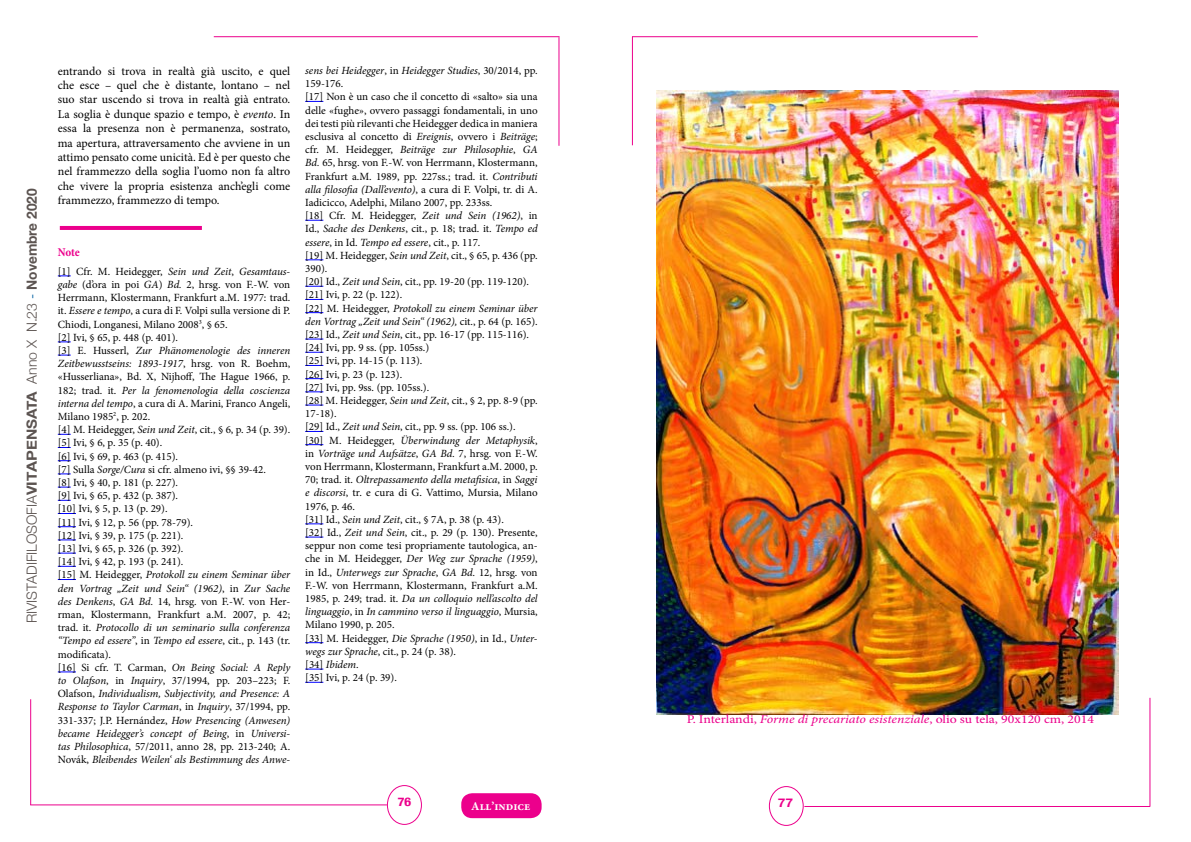
<style>
.page{position:relative;width:1191px;height:842px;background:#fff}
.page>*{position:absolute;margin:0;border:0;box-sizing:border-box;transform-origin:0 0}
.t1{font:300 14px "Helvetica Neue";color:#5c5451}
.t2{font:12px/14.4px "Minion Pro";color:#000;text-align:justify}
.t3{font:12px "Minion Pro";color:#ec008c;scale:1.15 1}
.t4{font:700 12px "Minion Pro";color:#fff}
.t5{font:700 condensed 12px "Minion Pro";color:#ec008c}
.t6{font:700 condensed 12px "Helvetica Neue";color:#ec008c;scale:1.15 1}
.t7{font:700 12px "Helvetica Neue";color:#ec008c;scale:1.15 1}
.t8{font:11px/13.2px "Minion Pro";color:#000}
.s1{font-weight:700}
.s2{color:#0060a2}
.s3{font-style:italic}
</style>
<div class="page">
<hr style="left:558px;top:37px;width:1px;height:109px;background:#ec008c">
<hr style="left:804px;top:806px;width:346px;height:1px;background:#ec008c">
<hr style="left:1149px;top:698px;width:1px;height:108px;background:#ec008c">
<hr style="left:30px;top:699px;width:1px;height:106px;background:#ec008c">
<hr style="left:30px;top:804px;width:357px;height:1px;background:#ec008c">
<div style="left:387px;top:785px;width:35px;height:40px;border:1px solid #ec008c;border-radius:50%"></div>
<hr style="left:632px;top:37px;width:1px;height:108px;background:#ec008c">
<hr style="left:632px;top:36px;width:345px;height:1px;background:#ec008c">
<div style="left:769px;top:786px;width:34px;height:40px;border:1px solid #ec008c;border-radius:50%"></div>
<hr style="left:214px;top:36px;width:345px;height:1px;background:#ec008c">
<svg style="left:305px;top:101px;width:18px;height:1px"></svg>
<svg style="left:305px;top:220px;width:18px;height:1px"></svg>
<svg style="left:305px;top:260px;width:18px;height:1px"></svg>
<svg style="left:305px;top:286px;width:18px;height:1px"></svg>
<svg style="left:305px;top:299px;width:18px;height:1px"></svg>
<svg style="left:305px;top:312px;width:18px;height:1px"></svg>
<svg style="left:305px;top:339px;width:18px;height:1px"></svg>
<svg style="left:305px;top:352px;width:18px;height:1px"></svg>
<svg style="left:305px;top:365px;width:18px;height:1px"></svg>
<svg style="left:305px;top:378px;width:18px;height:1px"></svg>
<svg style="left:305px;top:392px;width:18px;height:1px"></svg>
<svg style="left:305px;top:405px;width:18px;height:1px"></svg>
<svg style="left:305px;top:431px;width:18px;height:1px"></svg>
<svg style="left:305px;top:444px;width:18px;height:1px"></svg>
<svg style="left:305px;top:524px;width:18px;height:1px"></svg>
<svg style="left:305px;top:537px;width:18px;height:1px"></svg>
<svg style="left:305px;top:642px;width:18px;height:1px"></svg>
<svg style="left:305px;top:669px;width:18px;height:1px"></svg>
<svg style="left:305px;top:682px;width:18px;height:1px"></svg>
<svg style="left:58px;top:276px;width:13px;height:1px"></svg>
<svg style="left:58px;top:342px;width:13px;height:1px"></svg>
<svg style="left:58px;top:355px;width:13px;height:1px"></svg>
<svg style="left:58px;top:434px;width:13px;height:1px"></svg>
<svg style="left:58px;top:447px;width:13px;height:1px"></svg>
<svg style="left:58px;top:460px;width:13px;height:1px"></svg>
<svg style="left:58px;top:474px;width:13px;height:1px"></svg>
<svg style="left:58px;top:487px;width:13px;height:1px"></svg>
<svg style="left:58px;top:500px;width:13px;height:1px"></svg>
<svg style="left:58px;top:513px;width:18px;height:1px"></svg>
<svg style="left:58px;top:526px;width:18px;height:1px"></svg>
<svg style="left:58px;top:540px;width:18px;height:1px"></svg>
<svg style="left:58px;top:553px;width:18px;height:1px"></svg>
<svg style="left:58px;top:566px;width:18px;height:1px"></svg>
<svg style="left:58px;top:579px;width:18px;height:1px"></svg>
<svg style="left:58px;top:672px;width:18px;height:1px"></svg>
<hr style="left:60px;top:226px;width:142px;height:4px;background:#ec008c">
<img style="left:657px;top:90px;width:461px;height:624px">
<div style="left:461px;top:793px;width:80px;height:25px;background:#ec008c;border-radius:11px"></div>
<p class="t1" style="left:21px;top:623px;width:436px;rotate:-90deg">RIVISTADIFILOSOFIA<span class="s1">VITAPENSATA</span> Anno X N.23 <span class="s2">-</span> <span class="s1">Novembre 2020</span></p>
<p class="t2" style="left:58px;top:64px;width:234px">entrando si trova in realtà già uscito, e quel che esce – quel che è distante, lontano – nel suo star uscendo si trova in realtà già entrato.<br>La soglia è dunque spazio e tempo, è <span class="s3">evento</span>. In essa la presenza non è permanenza, sostrato, ma apertura, attraversamento che avviene in un attimo pensato come unicità. Ed è per questo che nel frammezzo della soglia l’uomo non fa altro che vivere la propria esistenza anch’egli come frammezzo, frammezzo di tempo.</p>
<p class="t5" style="left:58px;top:244px;width:23px">Note</p>
<p class="t8" style="left:58px;top:265px;width:234px">[1] Cfr. M. Heidegger, <span class="s3">Sein und Zeit</span>, <span class="s3">Gesamtaus&shy;gabe</span> (d’ora in poi <span class="s3">GA</span>) <span class="s3">Bd.</span> 2, hrsg. von F.-W. von Herrmann, Klostermann, Frankfurt a.M. 1977: trad. it. <span class="s3">Essere e tempo</span>, a cura di F. Volpi sulla versione di P.<br>Chiodi, Longanesi, Milano 2008<sup>3</sup>, § 65.<br>[2] Ivi, § 65, p. 448 (p. 401).<br>[3] E. Husserl, <span class="s3">Zur Phänomenologie des inneren Zeitbewusstseins: 1893-1917</span>, hrsg. von R. Boehm, «Husserliana», Bd. X, Nijhoff, The Hague 1966, p.<br>182; trad. it. <span class="s3">Per la fenomenologia della coscienza interna del tempo</span>, a cura di A. Marini, Franco Angeli, Milano 1985<sup>2</sup>, p. 202.<br>[4] M. Heidegger, <span class="s3">Sein und Zeit</span>, cit., § 6, p. 34 (p. 39). [5] Ivi, § 6, p. 35 (p. 40).<br>[6] Ivi, § 69, p. 463 (p. 415).<br>[7] Sulla <span class="s3">Sorge/Cura</span> si cfr. almeno ivi, §§ 39-42.<br>[8] Ivi, § 40, p. 181 (p. 227).<br>[9] Ivi, § 65, p. 432 (p. 387).<br>[10] Ivi, § 5, p. 13 (p. 29).<br>[11] Ivi, § 12, p. 56 (pp. 78-79).<br>[12] Ivi, § 39, p. 175 (p. 221).<br>[13] Ivi, § 65, p. 326 (p. 392).<br>[14] Ivi, § 42, p. 193 (p. 241).<br>[15] M. Heidegger, <span class="s3">Protokoll zu einem Seminar über den Vortrag „Zeit und Sein“ (1962)</span>, in <span class="s3">Zur Sache des Denkens</span>, <span class="s3">GA Bd.</span> 14, hrsg. von F.-W. von Her&shy;rman, Klostermann, Frankfurt a.M. 2007, p. 42; trad. it. <span class="s3">Protocollo di un seminario sulla conferenza “Tempo ed essere”</span>, in <span class="s3">Tempo ed essere</span>, cit., p. 143 (tr. modificata).<br>[16] Si cfr. T. Carman, <span class="s3">On Being Social: A Reply to Olafson</span>, in <span class="s3">Inquiry</span>, 37/1994, pp. 203–223; F.<br>Olafson, <span class="s3">Individualism, Subjectivity, and Presence: A Response to Taylor Carman</span>, in <span class="s3">Inquiry</span>, 37/1994, pp.<br>331-337; J.P. Hernández, <span class="s3">How Presencing (Anwesen) became Heidegger’s concept of Being</span>, in <span class="s3">Universi&shy;tas Philosophica</span>, 57/2011, anno 28, pp. 213-240; A.<br>Novák, <span class="s3">Bleibendes Weilen‘ als Bestimmung des Anwe-</span></p>
<p class="t8" style="left:305px;top:64px;width:234px"><span class="s3">sens bei Heidegger</span>, in <span class="s3">Heidegger Studies</span>, 30/2014, pp.<br>159-176.<br>[17] Non è un caso che il concetto di «salto» sia una delle «fughe», ovvero passaggi fondamentali, in uno dei testi più rilevanti che Heidegger dedica in maniera esclusiva al concetto di <span class="s3">Ereignis</span>, ovvero i <span class="s3">Beiträge</span>; cfr. M. Heidegger, <span class="s3">Beiträge zur Philosophie</span>, <span class="s3">GA Bd.</span> 65, hrsg. von F.-W. von Herrmann, Klostermann, Frankfurt a.M. 1989, pp. 227ss.; trad. it. <span class="s3">Contributi alla filosofia (Dall’evento)</span>, a cura di F. Volpi, tr. di A.<br>Iadicicco, Adelphi, Milano 2007, pp. 233ss.<br>[18] Cfr. M. Heidegger, <span class="s3">Zeit und Sein (1962)</span>, in Id., <span class="s3">Sache des Denkens</span>, cit., p. 18; trad. it. <span class="s3">Tempo ed essere</span>, in Id. <span class="s3">Tempo ed essere</span>, cit., p. 117.<br>[19] M. Heidegger, <span class="s3">Sein und Zeit</span>, cit., § 65, p. 436 (pp.<br>390).<br>[20] Id., <span class="s3">Zeit und Sein</span>, cit., pp. 19-20 (pp. 119-120). [21] Ivi, p. 22 (p. 122).<br>[22] M. Heidegger, <span class="s3">Protokoll zu einem Seminar über den Vortrag „Zeit und Sein“ (1962),</span> cit., p. 64 (p. 165). [23] Id., <span class="s3">Zeit und Sein</span>, cit., pp. 16-17 (pp. 115-116). [24] Ivi, pp. 9 ss. (pp. 105ss.)<br>[25] Ivi, pp. 14-15 (p. 113).<br>[26] Ivi, p. 23 (p. 123).<br>[27] Ivi, pp. 9ss. (pp. 105ss.).<br>[28] M. Heidegger, <span class="s3">Sein und Zeit</span>, cit., § 2, pp. 8-9 (pp.<br>17-18).<br>[29] Id., <span class="s3">Zeit und Sein</span>, cit., pp. 9 ss. (pp. 106 ss.).<br>[30] M. Heidegger, <span class="s3">Überwindung der Metaphysik</span>, in <span class="s3">Vorträge und Aufsätze</span>, <span class="s3">GA Bd.</span> 7, hrsg. von F.-W. von Herrmann, Klostermann, Frankfurt a.M. 2000, p.<br>70; trad. it. <span class="s3">Oltrepassamento della metafisica</span>, in <span class="s3">Saggi e discorsi</span>, tr. e cura di G. Vattimo, Mursia, Milano 1976, p. 46.<br>[31] Id., <span class="s3">Sein und Zeit</span>, cit., § 7A, p. 38 (p. 43).<br>[32] Id., <span class="s3">Zeit und Sein</span>, cit., p. 29 (p. 130). Presente, seppur non come tesi propriamente tautologica, an&shy;che in M. Heidegger, <span class="s3">Der Weg zur Sprache (1959)</span>, in Id., <span class="s3">Unterwegs zur Sprache</span>, <span class="s3">GA Bd.</span> 12, hrsg. von F.-W. von Herrmann, Klostermann, Frankfurt a.M.<br>1985, p. 249; trad. it. <span class="s3">Da un colloquio nell’ascolto del linguaggio</span>, in <span class="s3">In cammino verso il linguaggio</span>, Mursia, Milano 1990, p. 205.<br>[33] M. Heidegger, <span class="s3">Die Sprache (1950)</span>, in Id., <span class="s3">Unter&shy;wegs zur Sprache</span>, cit., p. 24 (p. 38).<br>[34] <span class="s3">Ibidem</span>.<br>[35] Ivi, p. 24 (p. 39).</p>
<p class="t3" style="left:687px;top:711px;width:355px">P. Interlandi, <span class="s3">Forme di precariato esistenziale</span>, olio su tela, 90x120 cm, 2014</p>
<p class="t6" style="left:398px;top:792px;width:13px">76</p>
<p class="t7" style="left:777px;top:793px;width:15px">77</p>
<p class="t4" style="left:471px;top:798px;width:61px">All’indice</p>
</div>
